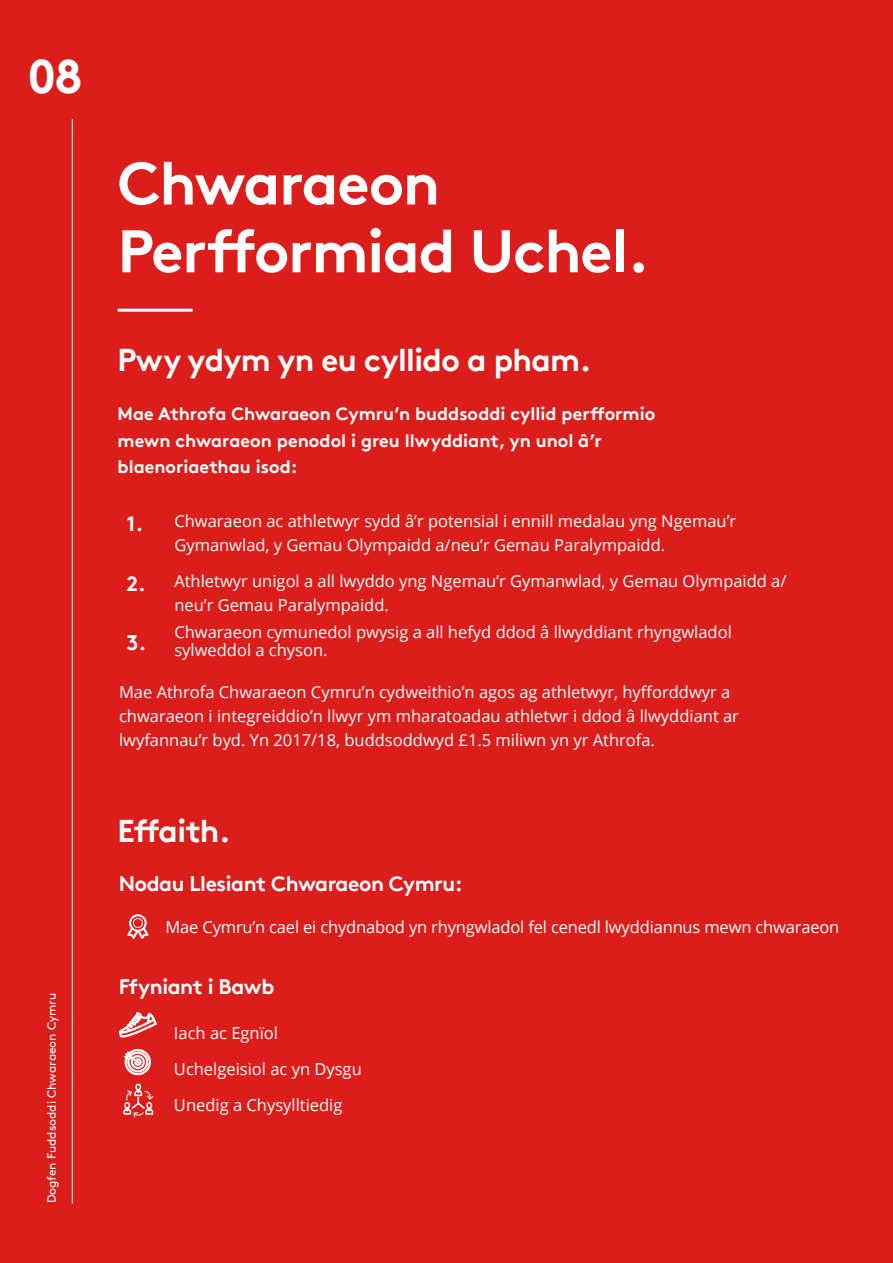
<style>
.page{position:relative;width:893px;height:1263px;background:#db1e1b}
.page>*{position:absolute;margin:0;border:0;box-sizing:border-box;transform-origin:0 0}
.t1{font:700 60px/67.8px "Brown";letter-spacing:-.02em;color:#fff}
.t2{font:700 48px "Brown";color:#fff}
.t3{font:700 31.5px "Brown";letter-spacing:-.02em;color:#fff}
.t4{font:700 21px "Brown";letter-spacing:-.02em;color:#fff}
.t5{font:700 18px/26.4px "Brown";color:#fff}
.t6{font:16.5px/24px "Open Sans";color:#fff}
.t7{font:12px "Brown";color:#fff}
</style>
<div class="page">
<hr style="left:118px;top:309px;width:75px;height:3px;background:#fff">
<svg style="left:127px;top:914px;width:22px;height:25px"></svg>
<svg style="left:123px;top:1083px;width:30px;height:34px"></svg>
<svg style="left:119px;top:1012px;width:38px;height:26px"></svg>
<svg style="left:124px;top:1049px;width:27px;height:26px"></svg>
<hr style="left:72px;top:119px;width:1px;height:1084px;background:#fff">
<h2 class="t2" style="left:28px;top:47px;width:57px">08</h2>
<p class="t7" style="left:45px;top:1203px;width:212px;rotate:-90deg">Dogfen Fuddsoddi Chwaraeon Cymru</p>
<h1 class="t1" style="left:118px;top:149px;width:533px">Chwaraeon<br>Perfformiad Uchel.</h1>
<h3 class="t3" style="left:118px;top:341px;width:475px">Pwy ydym yn eu cyllido a pham.</h3>
<p class="t5" style="left:118px;top:401px;width:539px">Mae Athrofa Chwaraeon Cymru’n buddsoddi cyllid perfformio mewn chwaraeon penodol i greu llwyddiant, yn unol â’r blaenoriaethau isod:</p>
<p class="t6" style="left:174px;top:509px;width:563px">Chwaraeon ac athletwyr sydd â’r potensial i ennill medalau yng Ngemau’r<br>Gymanwlad, y Gemau Olympaidd a/neu’r Gemau Paralympaidd.</p>
<p class="t6" style="left:174px;top:569px;width:614px">Athletwyr unigol a all lwyddo yng Ngemau’r Gymanwlad, y Gemau Olympaidd a/ neu’r Gemau Paralympaidd.</p>
<p class="t6" style="left:174px;top:623px;width:559px;line-height:18px">Chwaraeon cymunedol pwysig a all hefyd ddod â llwyddiant rhyngwladol sylweddol a chyson.</p>
<p class="t6" style="left:119px;top:680px;width:621px">Mae Athrofa Chwaraeon Cymru’n cydweithio’n agos ag athletwyr, hyfforddwyr a chwaraeon i integreiddio’n llwyr ym mharatoadau athletwr i ddod â llwyddiant ar lwyfannau’r byd. Yn 2017/18, buddsoddwyd £1.5 miliwn yn yr Athrofa.</p>
<p class="t4" style="left:126px;top:511px;width:18px">1.</p>
<p class="t4" style="left:126px;top:571px;width:21px">2.</p>
<p class="t4" style="left:126px;top:630px;width:21px">3.</p>
<h3 class="t3" style="left:118px;top:811px;width:114px">Effaith.</h3>
<p class="t4" style="left:119px;top:871px;width:346px">Nodau Llesiant Chwaraeon Cymru:</p>
<p class="t6" style="left:165px;top:915px;width:675px">Mae Cymru’n cael ei chydnabod yn rhyngwladol fel cenedl lwyddiannus mewn chwaraeon</p>
<p class="t4" style="left:119px;top:974px;width:157px">Ffyniant i Bawb</p>
<p class="t6" style="left:174px;top:1015px;width:189px;line-height:36px">Iach ac Egnïol<br>Uchelgeisiol ac yn Dysgu<br>Unedig a Chysylltiedig</p>
</div>
